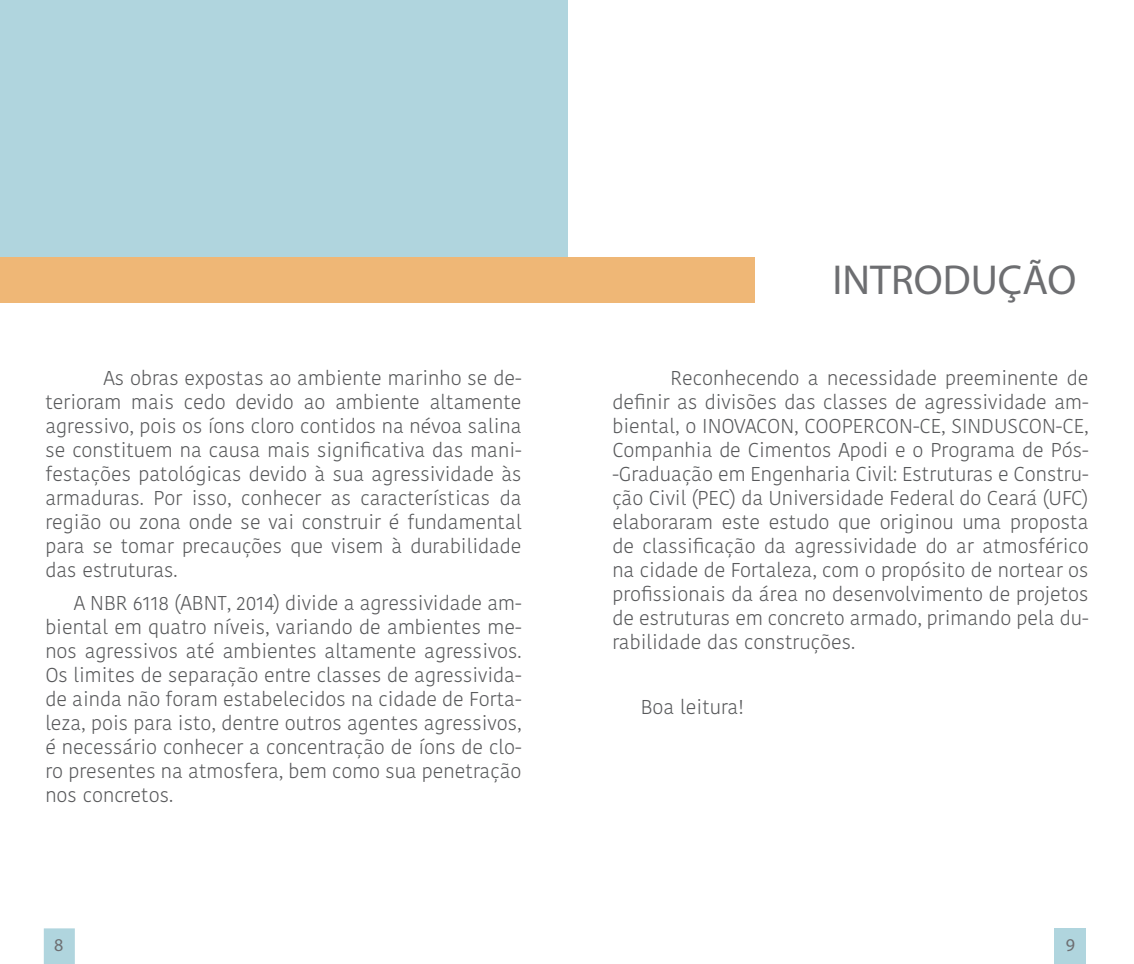
<style>
.page{position:relative;width:1134px;height:964px;background:#fff}
.page>*{position:absolute;margin:0;border:0;box-sizing:border-box;transform-origin:0 0}
.t1{font:42px "Myriad Pro";color:#6d6e71}
.t2{font:300 20px/24px "Kohinoor Bangla";color:#58595b;text-align:justify}
.t3{font:18px "Myriad Pro";color:#6d6e71}
</style>
<div class="page">
<div style="left:0;top:0;width:567px;height:280px;background:#b0d5de"></div>
<div style="left:0;top:258px;width:754px;height:45px;background:#efb776"></div>
<div style="left:44px;top:928px;width:31px;height:36px;background:#b0d5de"></div>
<div style="left:1054px;top:928px;width:31px;height:36px;background:#b0d5de"></div>
<p class="t2" style="left:45px;top:366px;width:478px;text-indent:58px">As obras expostas ao ambiente marinho se de&shy;terioram mais cedo devido ao ambiente altamente agressivo, pois os íons cloro contidos na névoa salina se constituem na causa mais significativa das mani&shy;festações patológicas devido à sua agressividade às armaduras. Por isso, conhecer as características da região ou zona onde se vai construir é fundamental para se tomar precauções que visem à durabilidade das estruturas.</p>
<p class="t2" style="left:45px;top:590px;width:478px;text-indent:28px">A NBR 6118 (ABNT, 2014) divide a agressividade am&shy;biental em quatro níveis, variando de ambientes me&shy;nos agressivos até ambientes altamente agressivos.<br>Os limites de separação entre classes de agressivida&shy;de ainda não foram estabelecidos na cidade de Forta&shy;leza, pois para isto, dentre outros agentes agressivos, é necessário conhecer a concentração de íons de clo&shy;ro presentes na atmosfera, bem como sua penetração nos concretos.</p>
<h1 class="t1" style="left:832px;top:254px;width:245px">INTRODUÇÃO</h1>
<p class="t2" style="left:612px;top:366px;width:478px;text-indent:58px">Reconhecendo a necessidade preeminente de definir as divisões das classes de agressividade am&shy;biental, o INOVACON, COOPERCON-CE, SINDUSCON-CE, Companhia de Cimentos Apodi e o Programa de Pós--Graduação em Engenharia Civil: Estruturas e Constru&shy;ção Civil (PEC) da Universidade Federal do Ceará (UFC) elaboraram este estudo que originou uma proposta de classificação da agressividade do ar atmosférico na cidade de Fortaleza, com o propósito de nortear os profissionais da área no desenvolvimento de projetos de estruturas em concreto armado, primando pela du&shy;rabilidade das construções.</p>
<p class="t2" style="left:641px;top:695px;width:105px">Boa leitura!</p>
<p class="t3" style="left:54px;top:933px;width:11px">8</p>
<p class="t3" style="left:1066px;top:933px;width:11px">9</p>
</div>
